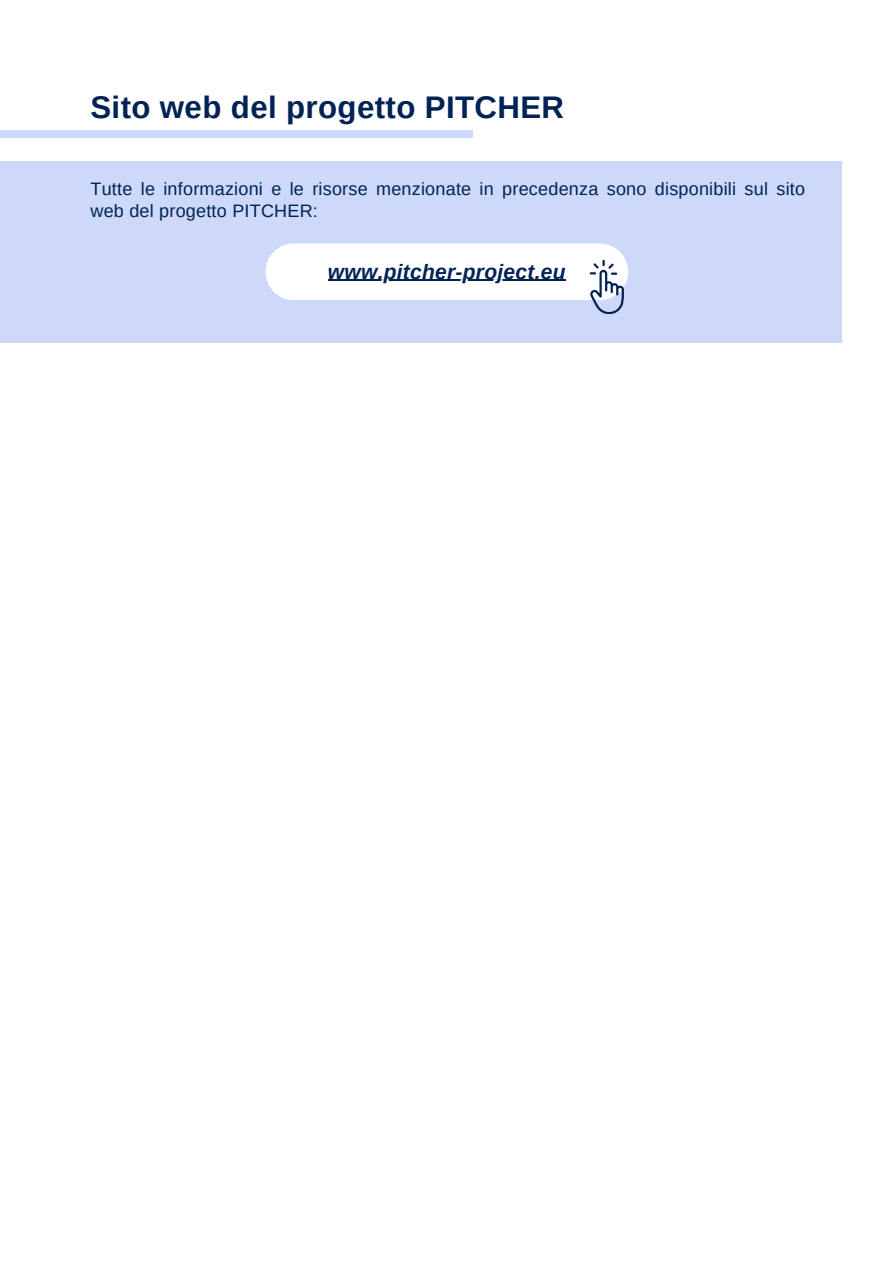
<style>
.page{position:relative;width:894px;height:1264px;background:#fff}
.page>*{position:absolute;margin:0;border:0;box-sizing:border-box;transform-origin:0 0}
.t1{font:700 31.2px "Arimo";letter-spacing:.015em;color:#025}
.t2{font:italic 700 21px "Arimo";letter-spacing:.015em;color:#025}
.t3{font:18px/21.3px "Arimo";letter-spacing:.01em;color:#025}
</style>
<div class="page">
<div style="left:0;top:130px;width:473px;height:8px;background:#ced9f9"></div>
<div style="left:0;top:161px;width:841px;height:182px;background:#ced9f9"></div>
<svg style="left:265px;top:243px;width:363px;height:71px"></svg>
<hr style="left:328px;top:280px;width:237px;height:1px;background:#025">
<h1 class="t1" style="left:90px;top:90px;width:475px">Sito web del progetto PITCHER</h1>
<p class="t3" style="left:90px;top:178px;width:716px">Tutte le informazioni e le risorse menzionate in precedenza sono disponibili sul sito web del progetto PITCHER:</p>
<h2 class="t2" style="left:328px;top:259px;width:239px">www.pitcher-project.eu</h2>
</div>
